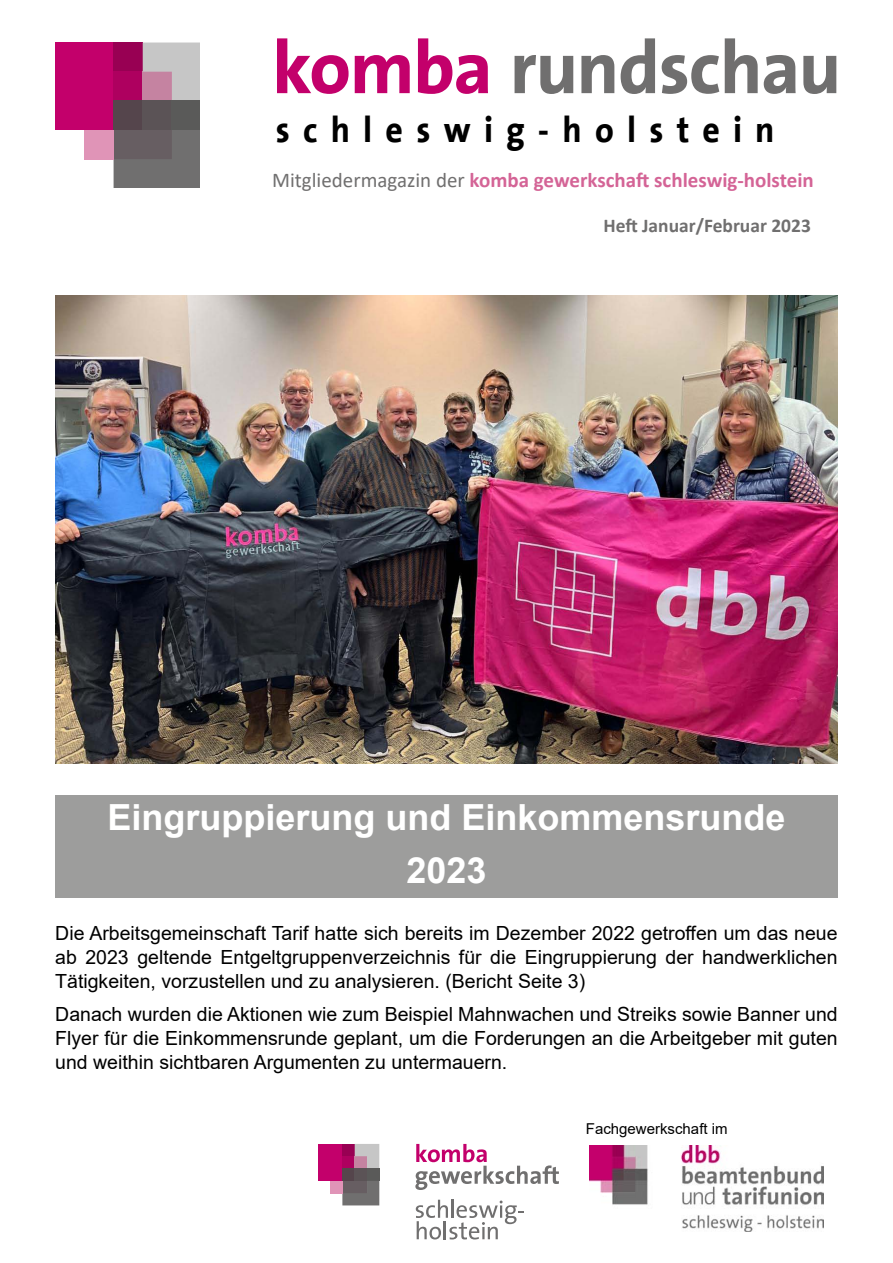
<style>
.page{position:relative;width:893px;height:1263px;background:#fff}
.page>*{position:absolute;margin:0;border:0;box-sizing:border-box;transform-origin:0 0}
.t1{font:700 75px "The Sans Office";letter-spacing:-.02em;color:#706f6f}
.t2{font:700 36px/53.2px "Arial";color:#fff;text-align:center}
.t3{font:700 36px "The Sans Office";letter-spacing:.39em;color:#000;scale:.94 1}
.t4{font:700 21px "Calibri";color:#d46496}
.t5{font:19.5px/24px "Arial";color:#000;text-align:justify}
.t6{font:700 19.5px "Calibri";color:#706f6f}
.t7{font:15px "Arial";color:#000}
.s1{color:#c3006b}
.s2{font-weight:400;color:#706f6f}
</style>
<div class="page">
<div style="left:55px;top:795px;width:783px;height:102px;background:#9d9d9c"></div>
<img style="left:55px;top:296px;width:783px;height:467px">
<svg style="left:415px;top:1144px;width:144px;height:46px"></svg>
<svg style="left:416px;top:1200px;width:108px;height:39px"></svg>
<div style="left:318px;top:1144px;width:24px;height:37px;background:#c3006b"></div>
<div style="left:342px;top:1144px;width:13px;height:12px;background:#980053"></div>
<div style="left:342px;top:1156px;width:13px;height:12px;background:#ae005f"></div>
<div style="left:342px;top:1168px;width:13px;height:13px;background:#55454c"></div>
<svg style="left:355px;top:1144px;width:24px;height:24px"></svg>
<div style="left:355px;top:1168px;width:12px;height:13px;background:#5b5356"></div>
<div style="left:367px;top:1168px;width:12px;height:13px;background:#5a5a59"></div>
<svg style="left:342px;top:1181px;width:37px;height:24px"></svg>
<div style="left:330px;top:1181px;width:12px;height:12px;background:#e094b7"></div>
<img style="left:590px;top:1145px;width:234px;height:86px">
<div style="left:55px;top:43px;width:59px;height:87px;background:#c3006b"></div>
<div style="left:114px;top:43px;width:29px;height:29px;background:#980053"></div>
<div style="left:114px;top:72px;width:29px;height:29px;background:#ae005f"></div>
<div style="left:114px;top:101px;width:29px;height:29px;background:#55454c"></div>
<svg style="left:143px;top:43px;width:57px;height:58px"></svg>
<div style="left:143px;top:101px;width:29px;height:29px;background:#5b5356"></div>
<div style="left:172px;top:101px;width:28px;height:29px;background:#5a5a59"></div>
<svg style="left:114px;top:130px;width:86px;height:57px"></svg>
<div style="left:84px;top:130px;width:30px;height:29px;background:#e094b7"></div>
<h1 class="t1" style="left:272px;top:28px;width:570px"><span class="s1">komba</span> rundschau</h1>
<h2 class="t3" style="left:276px;top:111px;width:532px">schleswig-holstein</h2>
<p class="t4" style="left:272px;top:165px;width:543px"><span class="s2">Mitgliedermagazin der</span> komba gewerkschaft schleswig-holstein</p>
<p class="t6" style="left:603px;top:212px;width:209px">Heft Januar/Februar 2023</p>
<h2 class="t2" style="left:107px;top:791px;width:680px">Eingruppierung und Einkommensrunde<br>2023</h2>
<p class="t5" style="left:55px;top:921px;width:784px">Die Arbeitsgemeinschaft Tarif hatte sich bereits im Dezember 2022 getroffen um das neue ab 2023 geltende Entgeltgruppenverzeichnis für die Eingruppierung der handwerklichen Tätigkeiten, vorzustellen und zu analysieren. (Bericht Seite 3)</p>
<p class="t5" style="left:55px;top:1002px;width:784px">Danach wurden die Aktionen wie zum Beispiel Mahnwachen und Streiks sowie Banner und Flyer für die Einkommensrunde geplant, um die Forderungen an die Arbeitgeber mit guten und weithin sichtbaren Argumenten zu untermauern.</p>
<p class="t7" style="left:586px;top:1118px;width:143px">Fachgewerkschaft im</p>
</div>
